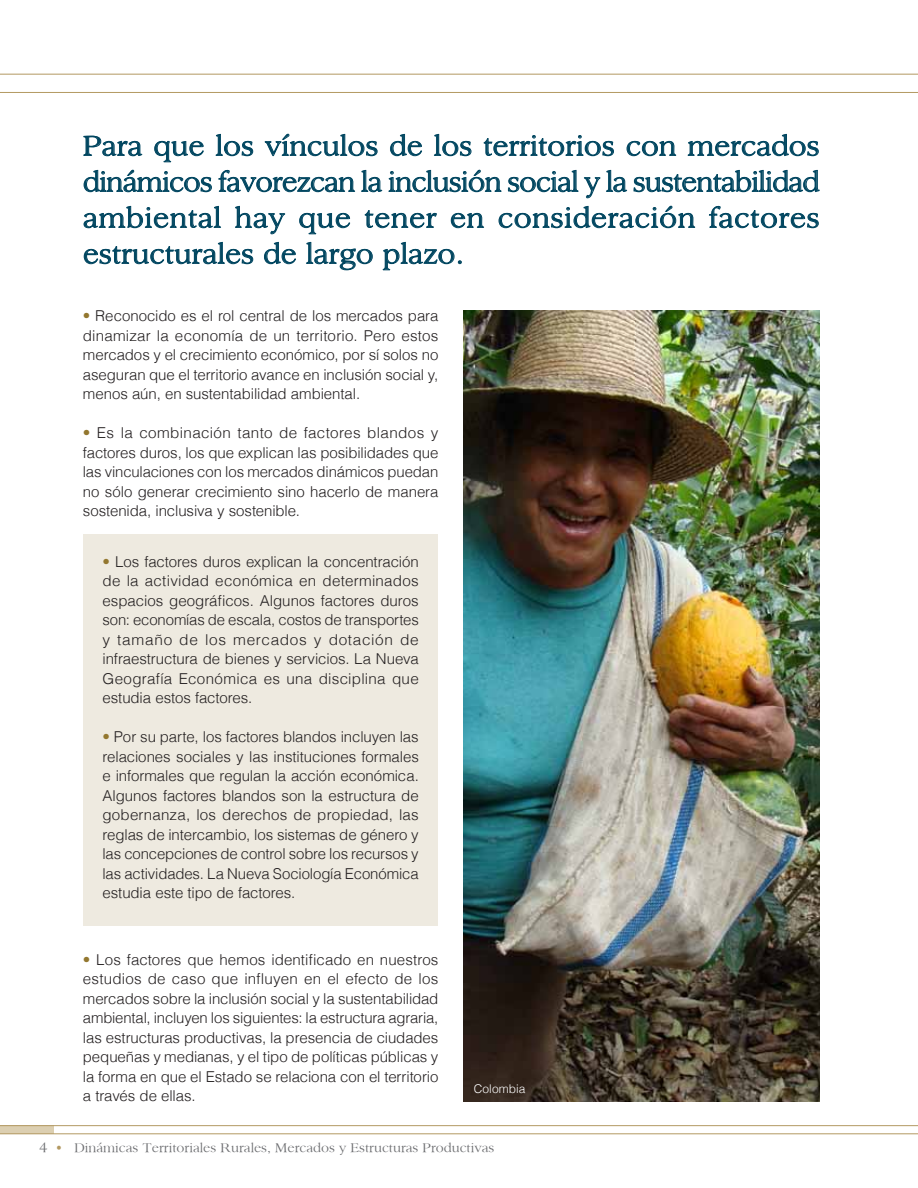
<style>
.page{position:relative;width:918px;height:1188px;background:#fff}
.page>*{position:absolute;margin:0;border:0;box-sizing:border-box;transform-origin:0 0}
.t1{font:30px/36px "Sanford";color:#014660;text-align:justify}
.t2{font:300 15px/19.5px "Helvetica";letter-spacing:-.005em;color:#231f20;text-align:justify}
.t3{font:13.5px "Sanford";color:#6c6d70}
.t4{font:300 12px "Helvetica";letter-spacing:.01em;color:#fff}
.s1{color:#93772f}
.s2{font-size:15px}
.s3{color:#b39962}
</style>
<div class="page">
<div style="left:0;top:1126px;width:54px;height:8px;background:#dccfb1"></div>
<hr style="left:0;top:1125px;width:918px;height:1px;background:#b39962">
<hr style="left:0;top:74px;width:918px;height:1px;background:#b39962">
<hr style="left:0;top:92px;width:918px;height:1px;background:#b39962">
<hr style="left:0;top:1134px;width:918px;height:1px;background:#b39962">
<svg style="left:83px;top:134px;width:737px;height:137px"></svg>
<div style="left:84px;top:535px;width:354px;height:391px;background:#eeeae0"></div>
<img style="left:464px;top:310px;width:356px;height:791px">
<h1 class="t1" style="left:83px;top:127px;width:738px">Para que los vínculos de los territorios con mercados dinámicos favorezcan la inclusión social y la sustentabilidad ambiental hay que tener en consideración factores estructurales de largo plazo.</h1>
<p class="t2" style="left:83px;top:306px;width:357px"><span class="s1">•</span> Reconocido es el rol central de los mercados para dinamizar la economía de un territorio. Pero estos mercados y el crecimiento económico, por sí solos no aseguran que el territorio avance en inclusión social y, menos aún, en sustentabilidad ambiental.</p>
<p class="t2" style="left:83px;top:423px;width:357px"><span class="s1">•</span> Es la combinación tanto de factores blandos y factores duros, los que explican las posibilidades que las vinculaciones con los mercados dinámicos puedan no sólo generar crecimiento sino hacerlo de manera sostenida, inclusiva y sostenible.</p>
<p class="t2" style="left:102px;top:551px;width:318px"><span class="s1">•</span> Los factores duros explican la concentración de la actividad económica en determinados espacios geográficos. Algunos factores duros son: economías de escala, costos de transportes y tamaño de los mercados y dotación de infraestructura de bienes y servicios. La Nueva Geografía Económica es una disciplina que estudia estos factores.</p>
<p class="t2" style="left:102px;top:727px;width:318px"><span class="s1">•</span> Por su parte, los factores blandos incluyen las relaciones sociales y las instituciones formales e informales que regulan la acción económica.<br>Algunos factores blandos son la estructura de gobernanza, los derechos de propiedad, las reglas de intercambio, los sistemas de género y las concepciones de control sobre los recursos y las actividades. La Nueva Sociología Económica estudia este tipo de factores.</p>
<p class="t2" style="left:83px;top:949px;width:357px"><span class="s1">•</span> Los factores que hemos identificado en nuestros estudios de caso que influyen en el efecto de los mercados sobre la inclusión social y la sustentabilidad ambiental, incluyen los siguientes: la estructura agraria, las estructuras productivas, la presencia de ciudades pequeñas y medianas, y el tipo de políticas públicas y la forma en que el Estado se relaciona con el territorio a través de ellas.</p>
<p class="t4" style="left:474px;top:1082px;width:53px">Colombia</p>
<p class="t3" style="left:39px;top:1140px;width:457px"><span class="s2">4</span> <span class="s3">•</span> Dinámicas Territoriales Rurales, Mercados y Estructuras Productivas</p>
</div>
